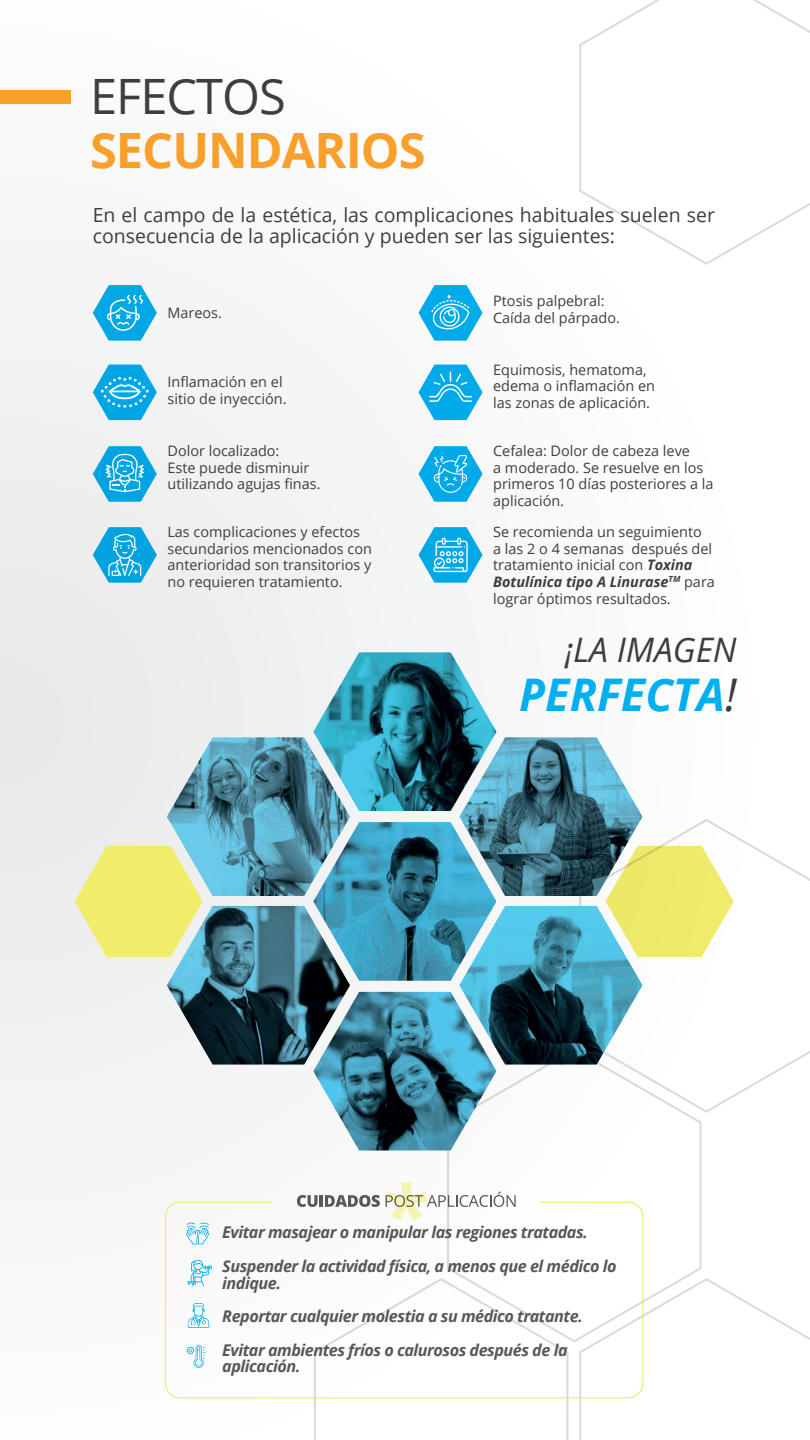
<style>
.page{position:relative;width:810px;height:1440px;background:#f8f8f9}
.page>*{position:absolute;margin:0;border:0;box-sizing:border-box;transform-origin:0 0}
.t1{font:700 48.75px "Open Sans";letter-spacing:-.02em;color:#f99f2b}
.t2{font:48.75px "Open Sans";letter-spacing:-.02em;color:#3e3e3f}
.t3{font:italic 700 45px "Open Sans";color:#00afef}
.t4{font:italic 33.75px "Open Sans";color:#3e3e3f}
.t5{font:19.5px/21.8px "Open Sans";color:#3e3e3f}
.t6{font:italic 700 16.2px/33.5px "Open Sans";letter-spacing:-.03em;color:#57585a}
.t7{font:14.4px/16.9px "Open Sans";color:#3e3e3f}
.s1{font-weight:700;font-style:italic}
.s2{font-weight:400;color:#3e3e3f}
</style>
<div class="page">
<svg style="left:314px;top:1398px;width:254px;height:42px"></svg>
<svg style="left:579px;top:1278px;width:231px;height:162px"></svg>
<svg style="left:447px;top:1065px;width:255px;height:277px"></svg>
<svg style="left:579px;top:819px;width:231px;height:294px"></svg>
<svg style="left:579px;top:0;width:231px;height:265px"></svg>
<div style="left:0;top:90px;width:70px;height:13px;background:#f99f2b"></div>
<svg style="left:297px;top:1195px;width:83px;height:7px"></svg>
<svg style="left:386px;top:1182px;width:130px;height:20px"></svg>
<svg style="left:165px;top:1202px;width:478px;height:196px"></svg>
<svg style="left:93px;top:527px;width:64px;height:56px"></svg>
<svg style="left:418px;top:446px;width:65px;height:56px"></svg>
<svg style="left:418px;top:527px;width:65px;height:56px"></svg>
<svg style="left:93px;top:285px;width:64px;height:56px"></svg>
<svg style="left:418px;top:285px;width:65px;height:56px"></svg>
<svg style="left:418px;top:365px;width:65px;height:55px"></svg>
<svg style="left:93px;top:446px;width:64px;height:56px"></svg>
<svg style="left:93px;top:365px;width:64px;height:55px"></svg>
<img style="left:167px;top:737px;width:183px;height:159px">
<img style="left:167px;top:906px;width:183px;height:159px">
<img style="left:459px;top:906px;width:184px;height:159px">
<img style="left:313px;top:652px;width:184px;height:159px">
<img style="left:313px;top:822px;width:184px;height:159px">
<img style="left:313px;top:992px;width:184px;height:159px">
<img style="left:459px;top:737px;width:184px;height:159px">
<svg style="left:606px;top:846px;width:128px;height:111px"></svg>
<svg style="left:75px;top:846px;width:128px;height:111px"></svg>
<h1 class="t2" style="left:90px;top:63px;width:197px">EFECTOS</h1>
<h1 class="t1" style="left:90px;top:116px;width:337px">SECUNDARIOS</h1>
<h3 class="t5" style="left:93px;top:203px;width:624px">En el campo de la estética, las complicaciones habituales suelen ser consecuencia de la aplicación y pueden ser las siguientes:</h3>
<p class="t7" style="left:493px;top:292px;width:113px">Ptosis palpebral:</p>
<p class="t7" style="left:167px;top:304px;width:56px">Mareos.</p>
<p class="t7" style="left:493px;top:309px;width:128px">Caída del párpado.</p>
<p class="t7" style="left:493px;top:360px;width:163px">Equimosis, hematoma, edema o inflamación en las zonas de aplicación.</p>
<p class="t7" style="left:493px;top:442px;width:222px">Cefalea: Dolor de cabeza leve<br>a moderado. Se resuelve en los primeros 10 días posteriores a la aplicación.</p>
<p class="t7" style="left:167px;top:373px;width:121px">Inflamación en el sitio de inyección.</p>
<p class="t7" style="left:167px;top:442px;width:155px">Dolor localizado:<br>Este puede disminuir utilizando agujas finas.</p>
<p class="t7" style="left:167px;top:523px;width:206px">Las complicaciones y efectos secundarios mencionados con anterioridad son transitorios y no requieren tratamiento.</p>
<p class="t7" style="left:493px;top:523px;width:223px">Se recomienda un seguimiento<br>a las 2 o 4 semanas después del tratamiento inicial con <span class="s1">Toxina<br>Botulínica tipo A Linurase</span><sup>TM</sup> para lograr óptimos resultados.</p>
<h3 class="t4" style="left:564px;top:627px;width:174px">¡LA IMAGEN</h3>
<h2 class="t3" style="left:519px;top:663px;width:219px">PERFECTA<span class="s2">!</span></h2>
<p class="t6" style="left:222px;top:1215px;width:396px">Evitar masajear o manipular las regiones tratadas.<br>Suspender la actividad física, a menos que el médico lo</p>
<p class="t6" style="left:222px;top:1265px;width:362px">indique.<br>Reportar cualquier molestia a su médico tratante.<br>Evitar ambientes fríos o calurosos después de la</p>
<p class="t6" style="left:222px;top:1349px;width:79px">aplicación.</p>
</div>
